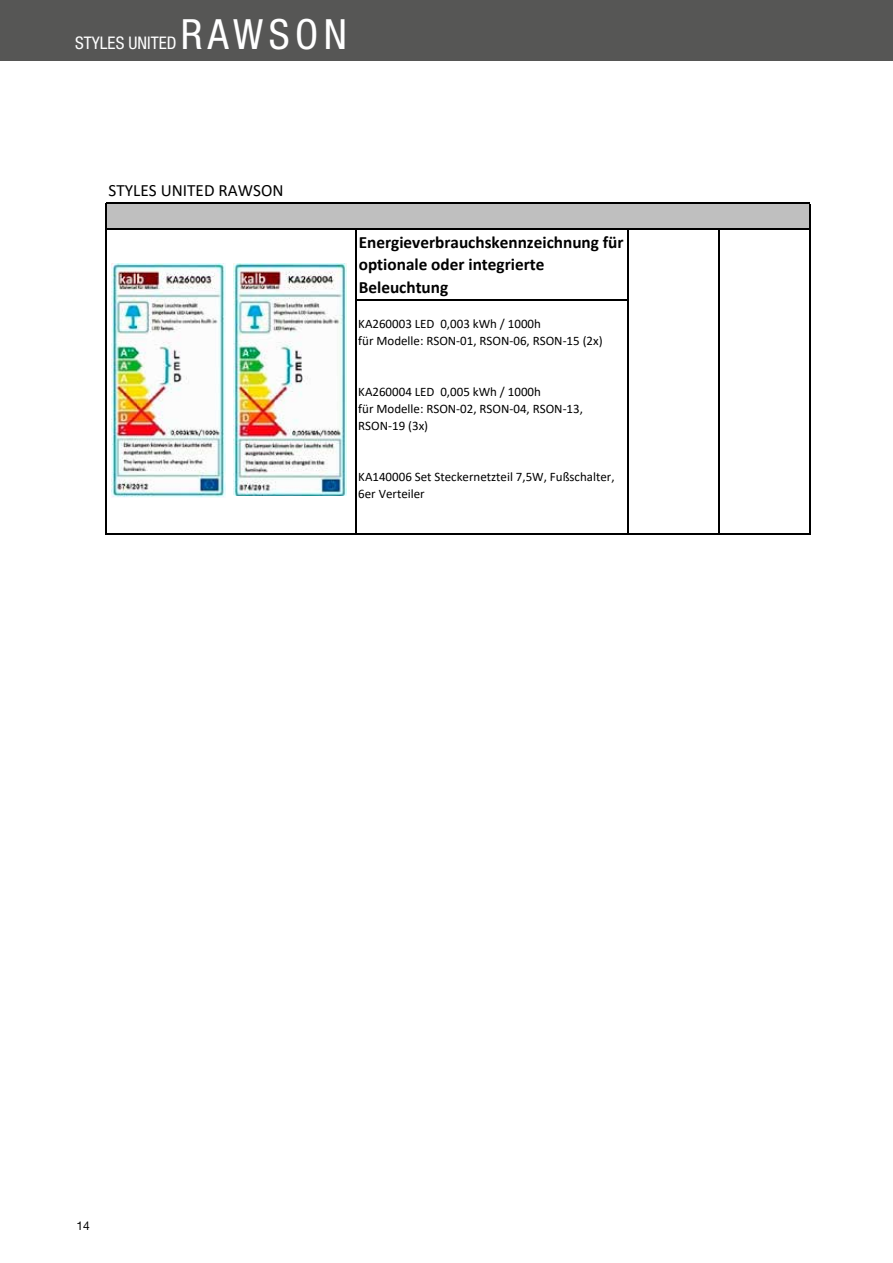
<style>
.page{position:relative;width:893px;height:1263px;background:#fff}
.page>*{position:absolute;margin:0;border:0;box-sizing:border-box;transform-origin:0 0}
.t1{font:condensed 41.7px "Helvetica Neue LT Pro";letter-spacing:.13em;color:#fff}
.t2{font:condensed 17.4px "Helvetica Neue LT Pro";color:#fff}
.t3{font:700 17.25px/22px "Calibri";color:#000}
.t4{font:17.25px "Calibri";color:#000}
.t5{font:12.9px/17.1px "Calibri";color:#000}
.t6{font:12px "Helvetica Neue LT Pro";color:#000}
</style>
<div class="page">
<div style="left:0;top:0;width:893px;height:61px;background:#565655"></div>
<div style="left:106px;top:203px;width:704px;height:26px;background:#bfbfbf"></div>
<svg style="left:105px;top:203px;width:1px;height:27px"></svg>
<hr style="left:105px;top:533px;width:250px;height:1px;background:#000">
<hr style="left:355px;top:533px;width:273px;height:1px;background:#000">
<hr style="left:105px;top:230px;width:1px;height:303px;background:#000">
<hr style="left:809px;top:204px;width:1px;height:330px;background:#000">
<hr style="left:355px;top:230px;width:1px;height:303px;background:#000">
<hr style="left:628px;top:230px;width:1px;height:303px;background:#000">
<hr style="left:718px;top:230px;width:1px;height:304px;background:#000">
<hr style="left:106px;top:203px;width:704px;height:1px;background:#000">
<hr style="left:106px;top:229px;width:704px;height:1px;background:#000">
<hr style="left:356px;top:300px;width:272px;height:1px;background:#000">
<hr style="left:628px;top:533px;width:182px;height:1px;background:#000">
<img style="left:111px;top:263px;width:115px;height:234px">
<img style="left:233px;top:264px;width:114px;height:231px">
<h1 class="t1" style="left:181px;top:10px;width:168px">RAWSON</h1>
<h2 class="t2" style="left:75px;top:33px;width:103px">STYLES UNITED</h2>
<h3 class="t4" style="left:109px;top:178px;width:176px">STYLES UNITED RAWSON</h3>
<h3 class="t3" style="left:359px;top:231px;width:266px">Energieverbrauchskennzeichnung für optionale oder integrierte<br>Beleuchtung</h3>
<p class="t5" style="left:358px;top:314px;width:246px">KA260003 LED 0,003 kWh / 1000h<br>für Modelle: RSON-01, RSON-06, RSON-15 (2x)</p>
<p class="t5" style="left:358px;top:383px;width:226px">KA260004 LED 0,005 kWh / 1000h<br>für Modelle: RSON-02, RSON-04, RSON-13,<br>RSON-19 (3x)</p>
<p class="t5" style="left:358px;top:468px;width:258px">KA140006 Set Steckernetzteil 7,5W, Fußschalter,<br>6er Verteiler</p>
<p class="t6" style="left:77px;top:1219px;width:15px">14</p>
</div>
